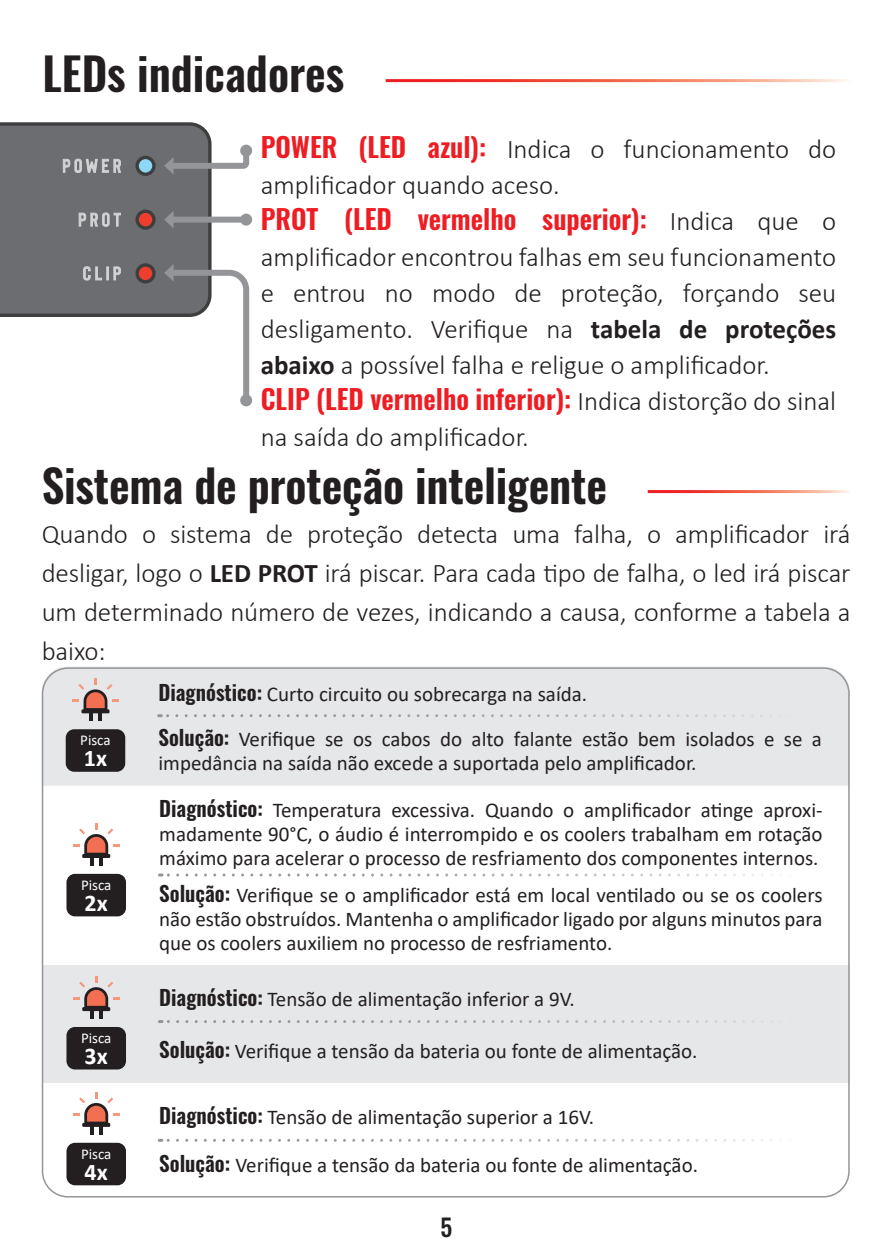
<style>
.page{position:relative;width:893px;height:1259px;background:#fff}
.page>*{position:absolute;margin:0;border:0;box-sizing:border-box;transform-origin:0 0}
.t1{font:600 45px "Oswald";letter-spacing:-.005em;color:#231f20}
.t2{font:300 27px/36px "Calibri";color:#231f20}
.t3{font:700 24px "Calibri";color:#fff}
.t4{font:500 24px "Oswald";color:#231f20}
.t5{font:21px/24px "Calibri";color:#231f20;text-align:justify}
.t6{font:15px "Calibri";color:#fff}
.s1{font-family:"Oswald";font-weight:600;color:#ee1d23}
.s2{font-weight:700}
.s3{font-family:"Oswald";font-weight:600}
</style>
<div class="page">
<div style="left:42px;top:667px;width:805px;height:118px;background:#e6e7e9"></div>
<div style="left:42px;top:964px;width:808px;height:119px;background:#e6e7e9"></div>
<svg style="left:0;top:122px;width:252px;height:284px"></svg>
<div style="left:240px;top:394px;width:12px;height:12px;background:#939598;border-radius:50%"></div>
<svg style="left:72px;top:678px;width:47px;height:43px;background:#c8b3af"></svg>
<div style="left:66px;top:729px;width:59px;height:43px;background:#231f20;border-radius:9px"></div>
<svg style="left:73px;top:976px;width:46px;height:42px"></svg>
<div style="left:66px;top:1027px;width:60px;height:42px;background:#231f20;border-radius:9px"></div>
<svg style="left:73px;top:1092px;width:46px;height:42px"></svg>
<div style="left:66px;top:1142px;width:60px;height:43px;background:#231f20;border-radius:9px"></div>
<svg style="left:73px;top:823px;width:46px;height:42px"></svg>
<div style="left:66px;top:874px;width:60px;height:42px;background:#231f20;border-radius:9px"></div>
<svg style="left:167px;top:714px;width:630px;height:3px;background:#d9dadc"></svg>
<svg style="left:168px;top:873px;width:604px;height:3px"></svg>
<svg style="left:168px;top:1020px;width:586px;height:3px"></svg>
<svg style="left:168px;top:1138px;width:604px;height:3px"></svg>
<p class="t1" style="left:43px;top:42px;width:303px">LEDs indicadores</p>
<p class="t2" style="left:261px;top:131px;width:577px"><span class="s1">POWER (LED azul):</span> Indica o funcionamento do amplificador quando aceso.</p>
<p class="t2" style="left:261px;top:203px;width:577px;text-align:justify"><span class="s1">PROT (LED vermelho superior):</span> Indica que o amplificador encontrou falhas em seu funcionamento e entrou no modo de proteção, forçando seu desligamento. Verifique na <span class="s2">tabela de proteções abaixo</span> a possível falha e religue o amplificador.</p>
<p class="t2" style="left:261px;top:383px;width:577px"><span class="s1">CLIP (LED vermelho inferior):</span> Indica distorção do sinal na saída do amplificador.</p>
<p class="t1" style="left:42px;top:454px;width:567px">Sistema de proteção inteligente</p>
<p class="t2" style="left:42px;top:514px;width:810px;line-height:39px;text-align:justify">Quando o sistema de proteção detecta uma falha, o amplificador irá desligar, logo o <span class="s2">LED PROT</span> irá piscar. Para cada tipo de falha, o led irá piscar um determinado número de vezes, indicando a causa, conforme a tabela a baixo:</p>
<p class="t6" style="left:80px;top:729px;width:32px">Pisca</p>
<p class="t3" style="left:84px;top:741px;width:25px">1x</p>
<p class="t6" style="left:81px;top:874px;width:32px">Pisca</p>
<p class="t3" style="left:85px;top:886px;width:25px">2x</p>
<p class="t6" style="left:81px;top:1027px;width:32px">Pisca</p>
<p class="t3" style="left:85px;top:1039px;width:25px">3x</p>
<p class="t6" style="left:81px;top:1143px;width:32px">Pisca</p>
<p class="t3" style="left:85px;top:1154px;width:25px">4x</p>
<p class="t5" style="left:158px;top:682px;width:430px"><span class="s3">Diagnóstico:</span> Curto circuito ou sobrecarga na saída.</p>
<p class="t5" style="left:158px;top:726px;width:665px"><span class="s3">Solução:</span> Verifique se os cabos do alto falante estão bem isolados e se a impedância na saída não excede a suportada pelo amplificador.</p>
<p class="t5" style="left:159px;top:797px;width:665px"><span class="s3">Diagnóstico:</span> Temperatura excessiva. Quando o amplificador atinge aproxi&shy;madamente 90°C, o áudio é interrompido e os coolers trabalham em rotação máximo para acelerar o processo de resfriamento dos componentes internos.</p>
<p class="t5" style="left:159px;top:882px;width:665px"><span class="s3">Solução:</span> Verifique se o amplificador está em local ventilado ou se os coolers não estão obstruídos. Mantenha o amplificador ligado por alguns minutos para que os coolers auxiliem no processo de resfriamento.</p>
<p class="t5" style="left:159px;top:986px;width:417px"><span class="s3">Diagnóstico:</span> Tensão de alimentação inferior a 9V.</p>
<p class="t5" style="left:159px;top:1038px;width:540px"><span class="s3">Solução:</span> Verifique a tensão da bateria ou fonte de alimentação.</p>
<p class="t5" style="left:159px;top:1104px;width:436px"><span class="s3">Diagnóstico:</span> Tensão de alimentação superior a 16V.</p>
<p class="t5" style="left:159px;top:1152px;width:540px"><span class="s3">Solução:</span> Verifique a tensão da bateria ou fonte de alimentação.</p>
<p class="t4" style="left:441px;top:1214px;width:13px">5</p>
</div>
